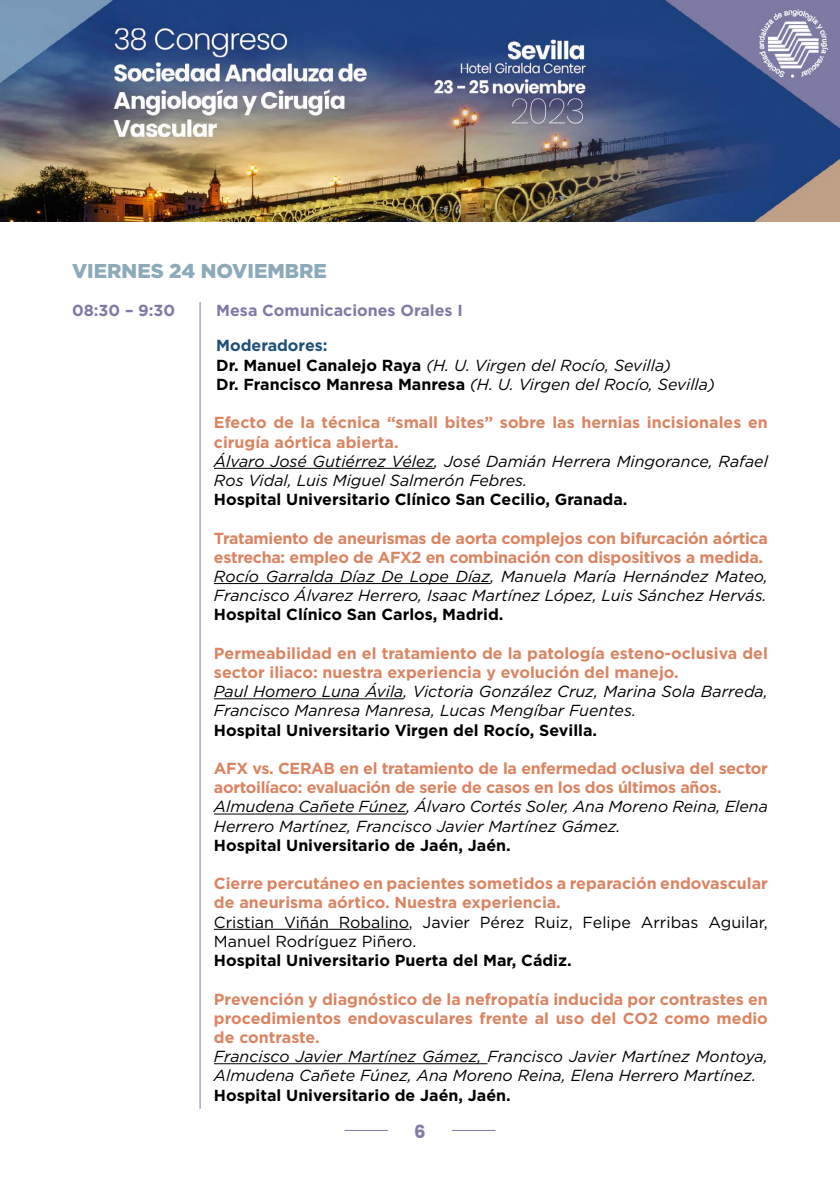
<style>
.page{position:relative;width:840px;height:1191px;background:#fff}
.page>*{position:absolute;margin:0;border:0;box-sizing:border-box;transform-origin:0 0}
.t1{font:900 20px "Gotham";color:#8caaba}
.t2{font:700 18px "Poppins";color:#7e7aa4}
.t3{font:italic 16px/19.2px "Gotham";color:#000}
.t4{font:700 16px/19.2px "Gotham";color:#da8462}
.t5{font:700 16px/19.2px "Gotham";letter-spacing:-.02em;color:#da8462}
.t6{font:700 16px "Gotham";color:#000}
.t7{font:16px/19.2px "Gotham";color:#000}
.t8{font:700 16px "Gotham";color:#7e7aa5}
.s1{font-weight:700;font-style:normal;color:#1f4f79}
.s2{font-weight:700;font-style:normal}
</style>
<div class="page">
<img style="left:0;top:0;width:839px;height:221px">
<hr style="left:344px;top:1130px;width:44px;height:1px;background:#7e7aa4">
<hr style="left:451px;top:1130px;width:44px;height:1px;background:#7e7aa4">
<hr style="left:214px;top:468px;width:220px;height:1px;background:#000">
<hr style="left:214px;top:583px;width:276px;height:1px;background:#000">
<hr style="left:214px;top:698px;width:189px;height:1px;background:#000">
<hr style="left:214px;top:813px;width:192px;height:1px;background:#000">
<hr style="left:214px;top:929px;width:194px;height:1px;background:#000">
<hr style="left:214px;top:1063px;width:273px;height:1px;background:#000">
<hr style="left:199px;top:302px;width:1px;height:806px;background:#7e7aa5">
<p class="t1" style="left:72px;top:257px;width:256px">VIERNES 24 NOVIEMBRE</p>
<p class="t8" style="left:72px;top:300px;width:105px">08:30 – 9:30</p>
<p class="t8" style="left:216px;top:300px;width:248px">Mesa Comunicaciones Orales I</p>
<p class="t3" style="left:216px;top:336px;width:500px"><span class="s1">Moderadores:<br></span><span class="s2">Dr. Manuel Canalejo Raya</span> (H. U. Virgen del Rocío, Sevilla)<br><span class="s2">Dr. Francisco Manresa Manresa</span> (H. U. Virgen del Rocío, Sevilla)</p>
<p class="t4" style="left:214px;top:413px;width:555px">Efecto de la técnica “small bites” sobre las hernias incisionales en cirugía aórtica abierta.</p>
<p class="t3" style="left:214px;top:451px;width:555px">Álvaro José Gutiérrez Vélez, José Damián Herrera Mingorance, Rafael<br>Ros Vidal, Luis Miguel Salmerón Febres.</p>
<p class="t6" style="left:214px;top:489px;width:415px">Hospital Universitario Clínico San Cecilio, Granada.</p>
<p class="t5" style="left:214px;top:528px;width:555px">Tratamiento de aneurismas de aorta complejos con bifurcación aórtica estrecha: empleo de AFX2 en combinación con dispositivos a medida.</p>
<p class="t3" style="left:214px;top:566px;width:555px">Rocío Garralda Díaz De Lope Díaz, Manuela María Hernández Mateo,<br>Francisco Álvarez Herrero, Isaac Martínez López, Luis Sánchez Hervás.</p>
<p class="t6" style="left:214px;top:604px;width:291px">Hospital Clínico San Carlos, Madrid.</p>
<p class="t4" style="left:214px;top:643px;width:555px">Permeabilidad en el tratamiento de la patología esteno-oclusiva del sector iliaco: nuestra experiencia y evolución del manejo.</p>
<p class="t3" style="left:214px;top:681px;width:555px">Paul Homero Luna Ávila, Victoria González Cruz, Marina Sola Barreda,<br>Francisco Manresa Manresa, Lucas Mengíbar Fuentes.</p>
<p class="t6" style="left:214px;top:719px;width:384px">Hospital Universitario Virgen del Rocío, Sevilla.</p>
<p class="t5" style="left:214px;top:758px;width:555px">AFX vs. CERAB en el tratamiento de la enfermedad oclusiva del sector aortoilíaco: evaluación de serie de casos en los dos últimos años.</p>
<p class="t3" style="left:214px;top:797px;width:555px">Almudena Cañete Fúnez, Álvaro Cortés Soler, Ana Moreno Reina, Elena<br>Herrero Martínez, Francisco Javier Martínez Gámez.</p>
<p class="t6" style="left:214px;top:834px;width:298px">Hospital Universitario de Jaén, Jaén.</p>
<p class="t4" style="left:214px;top:874px;width:555px">Cierre percutáneo en pacientes sometidos a reparación endovascular de aneurisma aórtico. Nuestra experiencia.</p>
<p class="t7" style="left:214px;top:912px;width:555px">Cristian Viñán Robalino, Javier Pérez Ruiz, Felipe Arribas Aguilar,<br>Manuel Rodríguez Piñero.</p>
<p class="t6" style="left:214px;top:949px;width:359px">Hospital Universitario Puerta del Mar, Cádiz.</p>
<p class="t4" style="left:214px;top:989px;width:555px;text-align:justify">Prevención y diagnóstico de la nefropatía inducida por contrastes en procedimientos endovasculares frente al uso del CO2 como medio de contraste.</p>
<p class="t3" style="left:214px;top:1046px;width:555px">Francisco Javier Martínez Gámez, Francisco Javier Martínez Montoya,<br>Almudena Cañete Fúnez, Ana Moreno Reina, Elena Herrero Martínez.</p>
<p class="t6" style="left:214px;top:1084px;width:298px">Hospital Universitario de Jaén, Jaén.</p>
<p class="t2" style="left:414px;top:1121px;width:13px">6</p>
</div>
